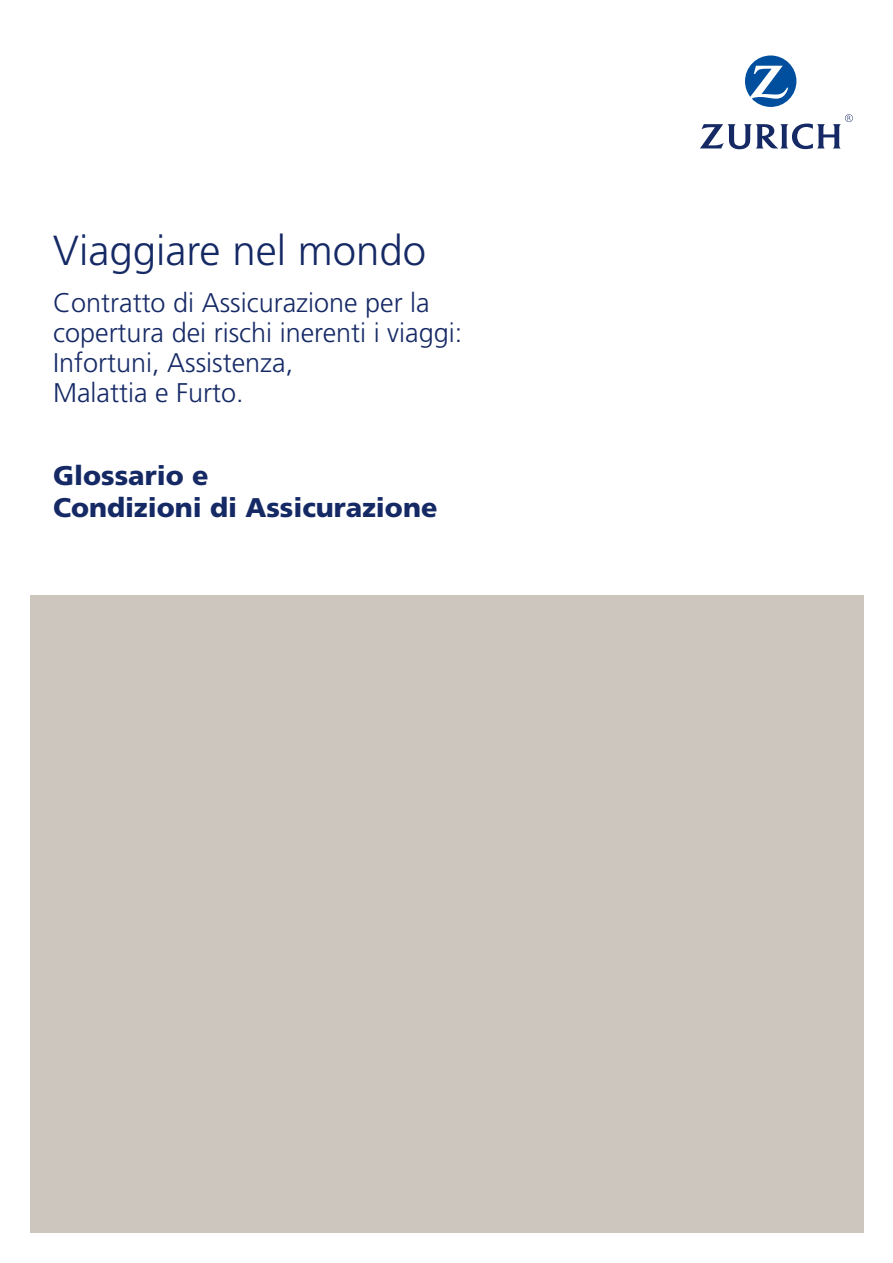
<style>
.page{position:relative;width:893px;height:1263px;background:#fff}
.page>*{position:absolute;margin:0;border:0;box-sizing:border-box;transform-origin:0 0}
.t1{font:300 42px "Frutiger";color:#152965}
.t2{font:300 27px/30px "Frutiger";color:#152965}
.t3{font:900 27px/32.8px "Frutiger";color:#152965}
</style>
<div class="page">
<div style="left:30px;top:595px;width:833px;height:638px;background:#cdc6bf"></div>
<svg style="left:745px;top:55px;width:51px;height:52px"></svg>
<svg style="left:700px;top:114px;width:153px;height:35px"></svg>
<h1 class="t1" style="left:53px;top:227px;width:374px">Viaggiare nel mondo</h1>
<p class="t2" style="left:53px;top:288px;width:411px">Contratto di Assicurazione per la copertura dei rischi inerenti i viaggi:<br>Infortuni, Assistenza,<br>Malattia e Furto.</p>
<p class="t3" style="left:53px;top:458px;width:386px">Glossario e<br>Condizioni di Assicurazione</p>
</div>
